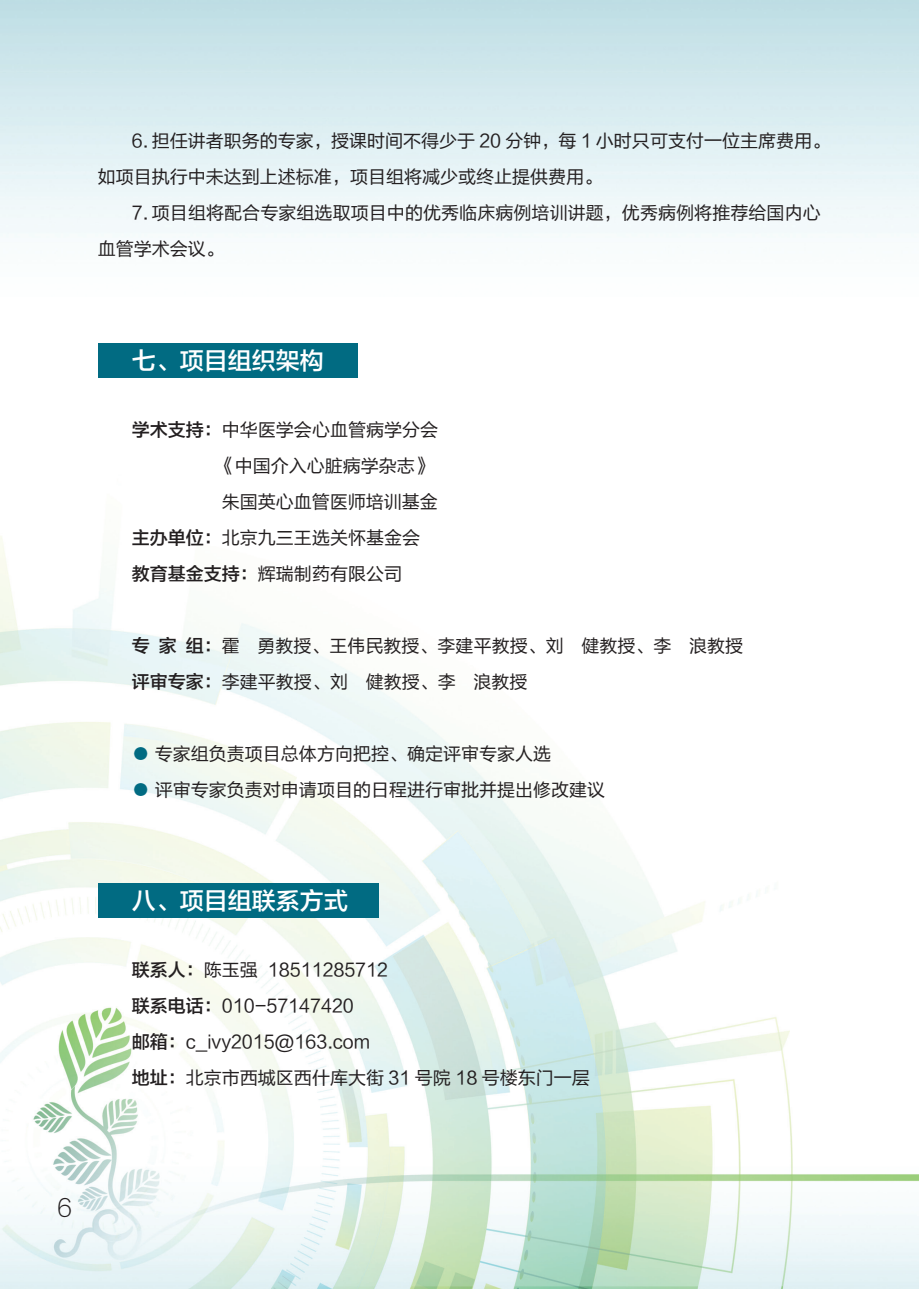
<style>
.page{position:relative;width:919px;height:1289px;background:#fff}
.page>*{position:absolute;margin:0;border:0;box-sizing:border-box;transform-origin:0 0}
.t1{font:24px "FZLTZHK GBK1 0";color:#fff}
.t2{font:24px "FZLTXHK GBK1 0";color:#231f20}
.t3{font:18px/36px "FZLTHJW GB1 0";color:#231f20}
.s1{font-family:"FZLTZHK GBK1 0"}
.s2{color:#016b82}
</style>
<div class="page">
<img style="left:0;top:0;width:918px;height:1288px">
<div style="left:98px;top:343px;width:259px;height:34px;background:#016b82"></div>
<div style="left:98px;top:883px;width:280px;height:34px;background:#016b82"></div>
<p class="t3" style="left:98px;top:123px;width:733px;text-indent:34px">6. 担任讲者职务的专家，授课时间不得少于 20 分钟，每 1 小时只可支付一位主席费用。如项目执行中未达到上述标准，项目组将减少或终止提供费用。</p>
<p class="t3" style="left:98px;top:195px;width:724px;text-indent:34px">7. 项目组将配合专家组选取项目中的优秀临床病例培训讲题，优秀病例将推荐给国内心血管学术会议。</p>
<p class="t1" style="left:132px;top:347px;width:193px">七、项目组织架构</p>
<p class="t3" style="left:132px;top:411px;width:307px"><span class="s1">学术支持：</span>中华医学会心血管病学分会</p>
<p class="t3" style="left:217px;top:447px;width:217px">《中国介入心脏病学杂志》</p>
<p class="t3" style="left:222px;top:483px;width:217px">朱国英心血管医师培训基金</p>
<p class="t3" style="left:132px;top:519px;width:289px"><span class="s1">主办单位：</span>北京九三王选关怀基金会</p>
<p class="t3" style="left:132px;top:555px;width:271px"><span class="s1">教育基金支持：</span>辉瑞制药有限公司</p>
<p class="t3" style="left:132px;top:627px;width:612px"><span class="s1">专 家 组：</span>霍 勇教授、王伟民教授、李建平教授、刘 健教授、李 浪教授</p>
<p class="t3" style="left:132px;top:663px;width:397px"><span class="s1">评审专家：</span>李建平教授、刘 健教授、李 浪教授</p>
<p class="t3" style="left:132px;top:735px;width:420px"><span class="s2">●</span> 专家组负责项目总体方向把控、确定评审专家人选</p>
<p class="t3" style="left:132px;top:771px;width:474px"><span class="s2">●</span> 评审专家负责对申请项目的日程进行审批并提出修改建议</p>
<p class="t1" style="left:132px;top:887px;width:217px">八、项目组联系方式</p>
<p class="t3" style="left:132px;top:951px;width:257px"><span class="s1">联系人：</span>陈玉强 18511285712</p>
<p class="t3" style="left:132px;top:987px;width:223px"><span class="s1">联系电话：</span>010-57147420</p>
<p class="t3" style="left:132px;top:1023px;width:240px"><span class="s1">邮箱：</span>c_ivy2015@163.com</p>
<p class="t3" style="left:132px;top:1059px;width:459px"><span class="s1">地址：</span>北京市西城区西什库大街 31 号院 18 号楼东门一层</p>
<h1 class="t2" style="left:57px;top:1194px;width:16px">6</h1>
</div>
